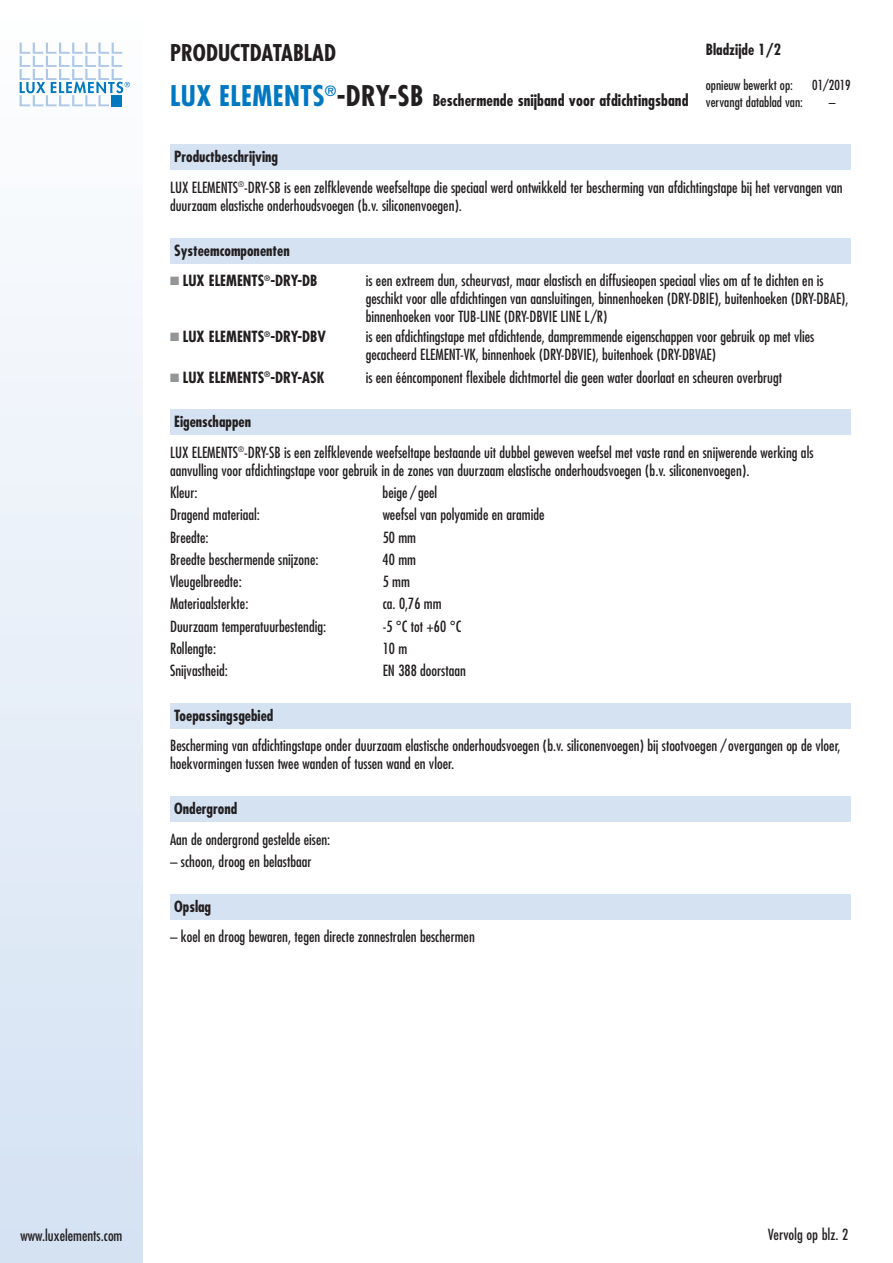
<style>
.page{position:relative;width:893px;height:1263px;background:#fff}
.page>*{position:absolute;margin:0;border:0;box-sizing:border-box;transform-origin:0 0}
.t1{font:700 condensed 22.5px "Futura";color:#231f20}
.t2{font:700 condensed 15.75px "Futura";letter-spacing:.005em;color:#231f20}
.t3{font:condensed 15px/18px "Futura";color:#231f20}
.t4{font:700 condensed 15px "Futura";color:#231f20}
.t5{font:500 condensed 15px "Futura";color:#231f20}
.t6{font:condensed 13.5px "Futura";color:#231f20}
.s1{font-size:27.75px;color:#0078c0}
.s2{font-size:27.75px}
.s3{font-weight:700}
.s4{color:#939598}
</style>
<div class="page">
<div style="left:0;top:0;width:142px;height:1263px;background:linear-gradient(to bottom,#fefefe,#d4e1f3)"></div>
<svg style="left:20px;top:43px;width:110px;height:63px"></svg>
<div style="left:170px;top:145px;width:680px;height:25px;background:#d4e2f2"></div>
<div style="left:170px;top:238px;width:680px;height:26px;background:#d4e2f2"></div>
<div style="left:170px;top:409px;width:680px;height:26px;background:#d4e2f2"></div>
<div style="left:170px;top:703px;width:680px;height:26px;background:#d4e2f2"></div>
<div style="left:170px;top:797px;width:680px;height:25px;background:#d4e2f2"></div>
<div style="left:170px;top:894px;width:680px;height:25px;background:#d4e2f2"></div>
<h1 class="t1" style="left:170px;top:42px;width:167px">PRODUCTDATABLAD</h1>
<p class="t2" style="left:170px;top:94px;width:520px"><span class="s1">LUX ELEMENTS</span><sup>®</sup><span class="s2">-DRY-SB</span> Beschermende snijband voor afdichtingsband</p>
<p class="t4" style="left:706px;top:43px;width:77px">Bladzijde 1/2</p>
<p class="t6" style="left:706px;top:79px;width:89px">opnieuw bewerkt op:</p>
<p class="t6" style="left:812px;top:79px;width:40px">01/2019</p>
<p class="t6" style="left:706px;top:96px;width:99px">vervangt datablad van:</p>
<p class="t6" style="left:829px;top:96px;width:8px">–</p>
<p class="t3" style="left:170px;top:142px;width:674px;line-height:30.8px"><span class="s3">Productbeschrijving<br></span>LUX ELEMENTS<sup>®</sup>-DRY-SB is een zelfklevende weefseltape die speciaal werd ontwikkeld ter bescherming van afdichtingstape bij het vervangen van</p>
<p class="t3" style="left:170px;top:197px;width:293px">duurzaam elastische onderhoudsvoegen (b.v. siliconenvoegen).</p>
<p class="t4" style="left:174px;top:243px;width:117px">Systeemcomponenten</p>
<p class="t4" style="left:170px;top:274px;width:149px"><span class="s4">■</span> LUX ELEMENTS<sup>®</sup>-DRY-DB</p>
<p class="t3" style="left:366px;top:273px;width:484px">is een extreem dun, scheurvast, maar elastisch en diffusieopen speciaal vlies om af te dichten en is geschikt voor alle afdichtingen van aansluitingen, binnenhoeken (DRY-DBIE), buitenhoeken (DRY-DBAE), binnenhoeken voor TUB-LINE (DRY-DBVIE LINE L/R)</p>
<p class="t4" style="left:170px;top:330px;width:157px"><span class="s4">■</span> LUX ELEMENTS<sup>®</sup>-DRY-DBV</p>
<p class="t3" style="left:366px;top:329px;width:450px">is een afdichtingstape met afdichtende, dampremmende eigenschappen voor gebruik op met vlies gecacheerd ELEMENT-VK, binnenhoek (DRY-DBVIE), buitenhoek (DRY-DBVAE)</p>
<p class="t4" style="left:170px;top:371px;width:156px"><span class="s4">■</span> LUX ELEMENTS<sup>®</sup>-DRY-ASK</p>
<p class="t3" style="left:366px;top:369px;width:418px">is een ééncomponent flexibele dichtmortel die geen water doorlaat en scheuren overbrugt</p>
<p class="t3" style="left:170px;top:407px;width:645px;line-height:30.8px"><span class="s3">Eigenschappen<br></span>LUX ELEMENTS<sup>®</sup>-DRY-SB is een zelfklevende weefseltape bestaande uit dubbel geweven weefsel met vaste rand en snijwerende werking als</p>
<p class="t3" style="left:170px;top:460px;width:581px;line-height:22.2px">aanvulling voor afdichtingstape voor gebruik in de zones van duurzaam elastische onderhoudsvoegen (b.v. siliconenvoegen).<br>Kleur:</p>
<p class="t3" style="left:383px;top:484px;width:56px">beige / geel</p>
<p class="t3" style="left:170px;top:507px;width:91px">Dragend materiaal:</p>
<p class="t3" style="left:383px;top:507px;width:163px">weefsel van polyamide en aramide</p>
<p class="t3" style="left:170px;top:529px;width:40px">Breedte:</p>
<p class="t3" style="left:383px;top:529px;width:35px">50 mm</p>
<p class="t3" style="left:170px;top:551px;width:150px">Breedte beschermende snijzone:</p>
<p class="t3" style="left:383px;top:551px;width:35px">40 mm</p>
<p class="t3" style="left:170px;top:573px;width:73px">Vleugelbreedte:</p>
<p class="t3" style="left:383px;top:573px;width:29px">5 mm</p>
<p class="t3" style="left:170px;top:596px;width:80px">Materiaalsterkte:</p>
<p class="t3" style="left:383px;top:596px;width:60px">ca. 0,76 mm</p>
<p class="t3" style="left:170px;top:618px;width:158px">Duurzaam temperatuurbestendig:</p>
<p class="t3" style="left:383px;top:618px;width:80px">-5 °C tot +60 °C</p>
<p class="t3" style="left:170px;top:640px;width:48px">Rollengte:</p>
<p class="t3" style="left:383px;top:640px;width:26px">10 m</p>
<p class="t3" style="left:170px;top:662px;width:59px">Snijvastheid:</p>
<p class="t3" style="left:383px;top:662px;width:85px">EN 388 doorstaan</p>
<p class="t4" style="left:174px;top:709px;width:101px">Toepassingsgebied</p>
<p class="t3" style="left:170px;top:738px;width:672px">Bescherming van afdichtingstape onder duurzaam elastische onderhoudsvoegen (b.v. siliconenvoegen) bij stootvoegen / overgangen op de vloer, hoekvormingen tussen twee wanden of tussen wand en vloer.</p>
<p class="t4" style="left:174px;top:802px;width:65px">Ondergrond</p>
<p class="t3" style="left:170px;top:831px;width:162px">Aan de ondergrond gestelde eisen:</p>
<p class="t3" style="left:170px;top:853px;width:143px">– schoon, droog en belastbaar</p>
<p class="t4" style="left:174px;top:899px;width:39px">Opslag</p>
<p class="t3" style="left:170px;top:929px;width:306px">– koel en droog bewaren, tegen directe zonnestralen beschermen</p>
<p class="t3" style="left:21px;top:1227px;width:103px">www.luxelements.com</p>
<p class="t5" style="left:768px;top:1226px;width:82px">Vervolg op blz. 2</p>
</div>
